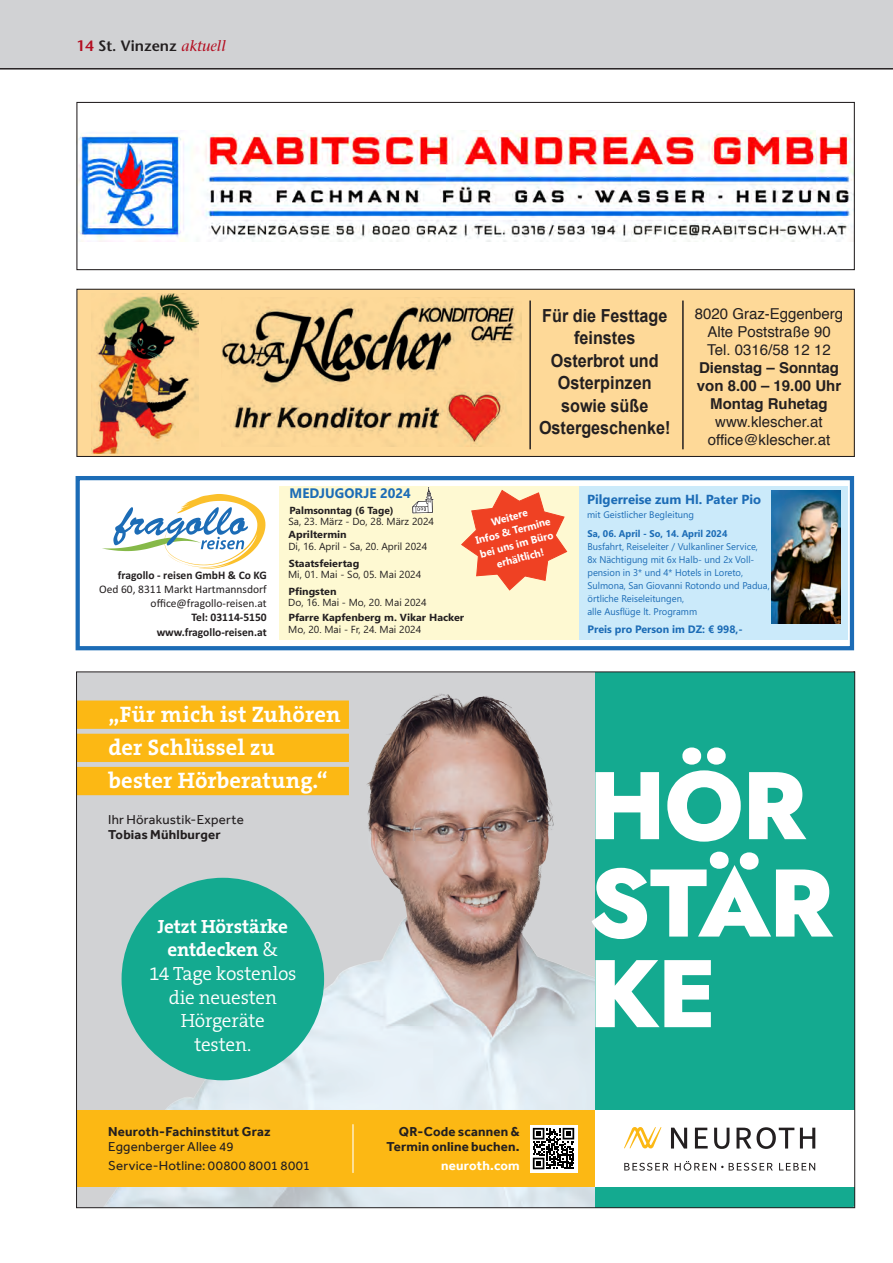
<style>
.page{position:relative;width:893px;height:1263px;background:#fff}
.page>*{position:absolute;margin:0;border:0;box-sizing:border-box;transform-origin:0 0}
.t1{font:700 22.5px/33.2px "The Serif B W7";letter-spacing:.005em;color:#fff}
.t2{font:300 19.2px/23.7px "The Serif B W4";letter-spacing:-.015em;color:#fff;text-align:center}
.t3{font:700 19.2px/23.7px "The Serif B W7";letter-spacing:-.01em;color:#fff;text-align:center}
.t4{font:700 18px/22.5px "Arial";color:#231f20;text-align:center;scale:.9 1}
.t5{font:15px/18px "Helvetica";color:#231f20;text-align:center}
.t6{font:700 15px/18px "Helvetica";color:#231f20;text-align:center}
.t7{font:600 15px "Stone Sans Std";color:#231f20}
.t8{font:700 13.8px "Gadugi";color:#1c6cb6}
.t9{font:700 13.35px/14.7px "Effra";letter-spacing:.015em;color:#231f20;text-align:right}
.t10{font:13.35px/18.5px "Effra";letter-spacing:.015em;color:#231f20}
.t11{font:700 13.35px "Effra";letter-spacing:.015em;color:#fff}
.t12{font:700 13.2px "Gadugi";color:#1c6cb6}
.t13{font:700 11.55px/14.1px "Calibri";color:#231f20;text-align:right}
.t14{font:11.55px/14.1px "Calibri";color:#231f20;text-align:right}
.t15{font:700 10.8px "Gadugi";color:#1c6cb6}
.t16{font:700 10.5px/14.1px "Gadugi";color:#fff;text-align:center}
.t17{font:10.2px "Gadugi";color:#231f20}
.t18{font:700 10.2px "Gadugi";color:#231f20;scale:1.05 1}
.t19{font:700 10.2px "Gadugi";color:#231f20}
.t20{font:9.75px/12.9px "Gadugi";color:#1c6cb6}
.t21{font:700 9.75px "Gadugi";color:#1c6cb6}
.t22{font:9.45px "Gadugi";color:#1c6cb6}
.s1{color:#b40e21}
.s2{font-family:"Stone Serif Std";font-weight:500;font-style:italic;color:#b40e21}
.s3{font-family:"The Serif B W4";font-weight:300}
</style>
<div class="page">
<div style="left:0;top:0;width:893px;height:68px;background:#d1d2d4"></div>
<hr style="left:0;top:68px;width:893px;height:2px;background:#231f20">
<img style="left:78px;top:131px;width:775px;height:110px">
<div style="left:76px;top:102px;width:779px;height:168px;border:1px solid #231f20"></div>
<div style="left:578px;top:486px;width:269px;height:153px;background:#cbeafa"></div>
<div style="left:279px;top:486px;width:299px;height:153px;background:#fef9d2"></div>
<svg style="left:102px;top:494px;width:164px;height:75px"></svg>
<img style="left:772px;top:490px;width:69px;height:133px">
<div style="left:76px;top:476px;width:778px;height:174px;border:4px solid #1c6cb6"></div>
<svg style="left:461px;top:490px;width:106px;height:100px"></svg>
<svg style="left:412px;top:487px;width:22px;height:27px"></svg>
<div style="left:77px;top:289px;width:777px;height:167px;background:#fed998"></div>
<div style="left:76px;top:289px;width:779px;height:168px;border:1px solid #231f20"></div>
<img style="left:91px;top:294px;width:108px;height:160px">
<img style="left:222px;top:301px;width:299px;height:145px">
<hr style="left:682px;top:301px;width:2px;height:148px;background:#231f20">
<hr style="left:529px;top:301px;width:2px;height:148px;background:#231f20">
<img style="left:78px;top:673px;width:517px;height:533px">
<div style="left:595px;top:672px;width:260px;height:536px;background:#14aa90"></div>
<div style="left:77px;top:1110px;width:519px;height:77px;background:#fcb814"></div>
<div style="left:595px;top:1110px;width:260px;height:77px;background:#fff"></div>
<svg style="left:671px;top:1128px;width:16px;height:20px"></svg>
<svg style="left:695px;top:1128px;width:13px;height:20px"></svg>
<svg style="left:714px;top:1128px;width:15px;height:21px"></svg>
<svg style="left:736px;top:1127px;width:58px;height:22px"></svg>
<svg style="left:800px;top:1128px;width:15px;height:20px"></svg>
<svg style="left:624px;top:1163px;width:44px;height:8px"></svg>
<svg style="left:675px;top:1161px;width:98px;height:10px"></svg>
<svg style="left:779px;top:1163px;width:36px;height:7px"></svg>
<svg style="left:624px;top:1127px;width:37px;height:21px"></svg>
<svg style="left:592px;top:852px;width:241px;height:87px"></svg>
<svg style="left:749px;top:772px;width:57px;height:67px"></svg>
<svg style="left:667px;top:747px;width:74px;height:95px"></svg>
<svg style="left:595px;top:772px;width:64px;height:67px"></svg>
<svg style="left:595px;top:960px;width:116px;height:67px"></svg>
<div style="left:529px;top:1124px;width:48px;height:48px;background:linear-gradient(to right,#fff,#fff)"></div>
<svg style="left:533px;top:1128px;width:41px;height:41px;background:#666"></svg>
<div style="left:77px;top:700px;width:272px;height:29px;background:#fcb814"></div>
<div style="left:77px;top:734px;width:272px;height:28px;background:#fcb814"></div>
<div style="left:77px;top:767px;width:272px;height:28px;background:#fcb814"></div>
<hr style="left:352px;top:1124px;width:2px;height:48px;background:#fff">
<div style="left:122px;top:878px;width:202px;height:202px;background:#14aa90;border-radius:50%"></div>
<h3 class="t7" style="left:77px;top:37px;width:151px"><span class="s1">14</span> St. Vinzenz <span class="s2">aktuell</span></h3>
<p class="t13" style="left:118px;top:568px;width:150px">fragollo - reisen GmbH &amp; Co KG</p>
<p class="t14" style="left:99px;top:582px;width:169px">Oed 60, 8311 Markt Hartmannsdorf office@fragollo-reisen.at</p>
<p class="t13" style="left:157px;top:610px;width:111px">Tel: 03114-5150 www.fragollo-reisen.at</p>
<h3 class="t4" style="left:539px;top:305px;width:148px">Für die Festtage feinstes<br>Osterbrot und<br>Osterpinzen sowie süße<br>Ostergeschenke!</h3>
<h3 class="t5" style="left:695px;top:305px;width:150px">8020 Graz-Eggenberg<br>Alte Poststraße 90<br>Tel. 0316/58 12 12</h3>
<h3 class="t6" style="left:697px;top:359px;width:146px">Dienstag – Sonntag von 8.00 – 19.00 Uhr<br>Montag Ruhetag</h3>
<h3 class="t5" style="left:708px;top:413px;width:124px">www.klescher.at office@klescher.at</h3>
<h3 class="t8" style="left:290px;top:485px;width:123px">MEDJUGORJE 2024</h3>
<p class="t19" style="left:290px;top:504px;width:106px">Palmsonntag (6 Tage)</p>
<p class="t17" style="left:288px;top:515px;width:147px">Sa, 23. März - Do, 28. März 2024</p>
<p class="t18" style="left:288px;top:528px;width:57px">Apriltermin</p>
<p class="t18" style="left:289px;top:557px;width:69px">Staatsfeiertag</p>
<p class="t18" style="left:288px;top:585px;width:47px">Pfingsten</p>
<p class="t18" style="left:288px;top:612px;width:169px">Pfarre Kapfenberg m. Vikar Hacker</p>
<p class="t17" style="left:288px;top:540px;width:140px">Di, 16. April - Sa, 20. April 2024</p>
<p class="t17" style="left:288px;top:569px;width:135px">Mi, 01. Mai - So, 05. Mai 2024</p>
<p class="t17" style="left:288px;top:597px;width:140px">Do, 16. Mai - Mo, 20. Mai 2024</p>
<p class="t17" style="left:288px;top:623px;width:134px">Mo, 20. Mai - Fr, 24. Mai 2024</p>
<p class="t16" style="left:470px;top:520px;width:78px;rotate:-15deg">Weitere<br>Infos &amp; Termine bei uns im Büro erhältlich!</p>
<h3 class="t12" style="left:587px;top:491px;width:176px">Pilgerreise zum Hl. Pater Pio</h3>
<p class="t22" style="left:587px;top:508px;width:108px">mit Geistlicher Begleitung</p>
<p class="t21" style="left:587px;top:527px;width:141px">Sa, 06. April - So, 14. April 2024</p>
<p class="t20" style="left:587px;top:540px;width:184px">Busfahrt, Reiseleiter / Vulkanliner Service, 8x Nächtigung mit 6x Halb- und 2x Voll&shy;pension in 3* und 4* Hotels in Loreto, Sulmona, San Giovanni Rotondo und Padua, örtliche Reiseleitungen,<br>alle Ausflüge lt. Programm</p>
<p class="t15" style="left:587px;top:623px;width:157px">Preis pro Person im DZ: € 998,-</p>
<h1 class="t1" style="left:108px;top:697px;width:234px">„Für mich ist Zuhören der Schlüssel zu bester Hörberatung.“</h1>
<h3 class="t10" style="left:108px;top:810px;width:137px">Ihr Hörakustik-Experte</h3>
<h3 class="t9" style="left:108px;top:827px;width:114px">Tobias Mühlburger</h3>
<h2 class="t3" style="left:158px;top:914px;width:132px">Jetzt Hörstärke entdecken <span class="s3">&amp;</span></h2>
<h2 class="t2" style="left:149px;top:962px;width:149px">14 Tage kostenlos die neuesten<br>Hörgeräte<br>testen.</h2>
<h3 class="t9" style="left:108px;top:1124px;width:164px">Neuroth-Fachinstitut Graz</h3>
<h3 class="t10" style="left:108px;top:1137px;width:203px">Eggenberger Allee 49<br>Service-Hotline: 00800 8001 8001</h3>
<h3 class="t9" style="left:386px;top:1124px;width:135px">QR-Code scannen &amp;<br>Termin online buchen.</h3>
<h3 class="t11" style="left:441px;top:1157px;width:80px">neuroth.com</h3>
</div>
